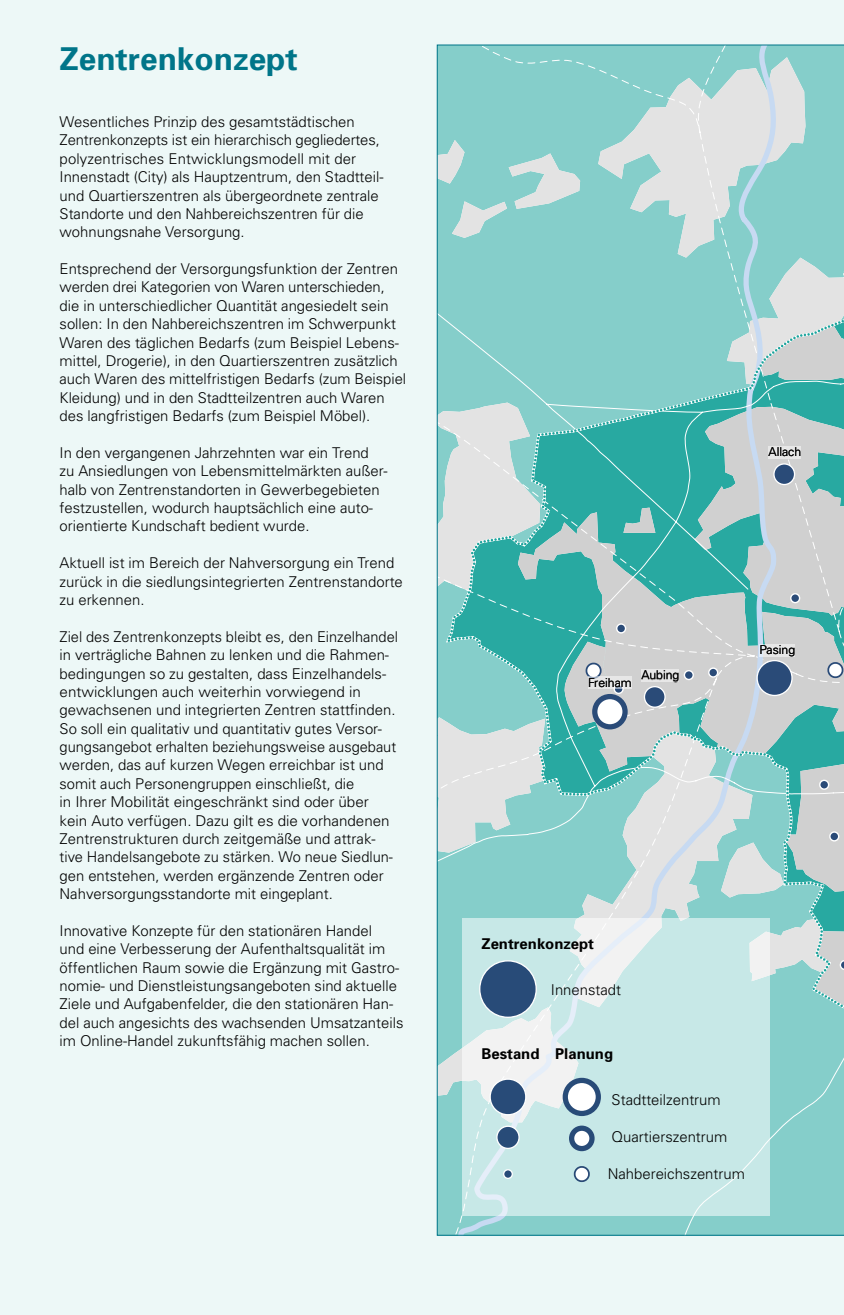
<style>
.page{position:relative;width:844px;height:1315px;background:#fff}
.page>*{position:absolute;margin:0;border:0;box-sizing:border-box;transform-origin:0 0}
.t1{font:700 31.5px "Univers";color:#007589}
.t2{font:300 14.88px/18.4px "Univers";color:#000}
.t3{font:700 14.88px "Univers";color:#000}
.t4{font:300 12.25px "Univers LT Pro 45";color:#000}
</style>
<div class="page">
<div style="left:0;top:0;width:843px;height:1315px;background:#edf8f7"></div>
<svg style="left:437px;top:45px;width:406px;height:1190px;background:#93ccc9"></svg>
<svg style="left:461px;top:918px;width:308px;height:297px;fill:#c7e8e7"></svg>
<div style="left:490px;top:1079px;width:35px;height:35px;background:#284b78;border-radius:50%"></div>
<div style="left:489px;top:1078px;width:37px;height:37px;border:1px solid #fff;border-radius:50%"></div>
<svg style="left:565px;top:1080px;width:33px;height:33px"></svg>
<div style="left:562px;top:1077px;width:38px;height:39px;border:5px solid #284b78;border-radius:50%"></div>
<div style="left:497px;top:1126px;width:22px;height:22px;background:#284b78;border-radius:50%"></div>
<div style="left:496px;top:1125px;width:23px;height:24px;border:1px solid #fff;border-radius:50%"></div>
<div style="left:503px;top:1169px;width:9px;height:9px;background:#284b78;border-radius:50%"></div>
<div style="left:503px;top:1169px;width:10px;height:10px;border:1px solid #fff;border-radius:50%"></div>
<svg style="left:571px;top:1128px;width:21px;height:20px"></svg>
<div style="left:569px;top:1125px;width:25px;height:26px;border:5px solid #284b78;border-radius:50%"></div>
<div style="left:479px;top:961px;width:57px;height:56px;background:#284b78;border-radius:50%"></div>
<div style="left:479px;top:960px;width:57px;height:58px;border:1px solid #fff;border-radius:50%"></div>
<svg style="left:572px;top:1164px;width:19px;height:19px"></svg>
<svg style="left:843px;top:790px;width:1px;height:26px"></svg>
<h1 class="t1" style="left:60px;top:39px;width:240px">Zentrenkonzept</h1>
<p class="t2" style="left:60px;top:112px;width:325px">Wesentliches Prinzip des gesamtstädtischen Zentrenkonzepts ist ein hierarchisch gegliedertes, polyzentrisches Entwicklungsmodell mit der Innenstadt (City) als Hauptzentrum, den Stadtteil&shy;und Quartierszentren als übergeordnete zentrale Standorte und den Nahbereichszentren für die wohnungsnahe Versorgung.</p>
<p class="t2" style="left:60px;top:259px;width:348px">Entsprechend der Versorgungsfunktion der Zentren werden drei Kategorien von Waren unterschieden, die in unterschiedlicher Quantität angesiedelt sein sollen: In den Nahbereichszentren im Schwerpunkt Waren des täglichen Bedarfs (zum Beispiel Lebens&shy;mittel, Drogerie), in den Quartierszentren zusätzlich auch Waren des mittelfristigen Bedarfs (zum Beispiel Kleidung) und in den Stadtteilzentren auch Waren des langfristigen Bedarfs (zum Beispiel Möbel).</p>
<p class="t2" style="left:60px;top:443px;width:329px">In den vergangenen Jahrzehnten war ein Trend zu Ansiedlungen von Lebensmittelmärkten außer&shy;halb von Zentrenstandorten in Gewerbegebieten festzustellen, wodurch hauptsächlich eine auto&shy;orientierte Kundschaft bedient wurde.</p>
<p class="t2" style="left:60px;top:553px;width:345px">Aktuell ist im Bereich der Nahversorgung ein Trend zurück in die siedlungsintegrierten Zentrenstandorte zu erkennen.</p>
<p class="t2" style="left:60px;top:627px;width:340px">Ziel des Zentrenkonzepts bleibt es, den Einzelhandel in verträgliche Bahnen zu lenken und die Rahmen&shy;bedingungen so zu gestalten, dass Einzelhandels&shy;entwicklungen auch weiterhin vorwiegend in gewachsenen und integrierten Zentren stattfinden.<br>So soll ein qualitativ und quantitativ gutes Versor&shy;gungsangebot erhalten beziehungsweise ausgebaut werden, das auf kurzen Wegen erreichbar ist und somit auch Personengruppen einschließt, die<br>in Ihrer Mobilität eingeschränkt sind oder über kein Auto verfügen. Dazu gilt es die vorhandenen Zentrenstrukturen durch zeitgemäße und attrak&shy;tive Handelsangebote zu stärken. Wo neue Siedlun&shy;gen entstehen, werden ergänzende Zentren oder Nahversorgungsstandorte mit eingeplant.</p>
<p class="t2" style="left:60px;top:921px;width:345px">Innovative Konzepte für den stationären Handel<br>und eine Verbesserung der Aufenthaltsqualität im öffentlichen Raum sowie die Ergänzung mit Gastro&shy;nomie- und Dienstleistungsangeboten sind aktuelle Ziele und Aufgabenfelder, die den stationären Han&shy;del auch angesichts des wachsenden Umsatzanteils im Online-Handel zukunftsfähig machen sollen.</p>
<p class="t4" style="left:588px;top:675px;width:45px">Freiham</p>
<p class="t4" style="left:641px;top:667px;width:39px">Aubing</p>
<p class="t4" style="left:768px;top:444px;width:34px">Allach</p>
<p class="t4" style="left:759px;top:642px;width:37px">Pasing</p>
<p class="t3" style="left:481px;top:934px;width:114px">Zentrenkonzept</p>
<p class="t2" style="left:550px;top:980px;width:72px">Innenstadt</p>
<p class="t3" style="left:481px;top:1044px;width:133px">Bestand Planung</p>
<p class="t2" style="left:611px;top:1090px;width:111px">Stadtteilzentrum</p>
<p class="t2" style="left:611px;top:1127px;width:117px">Quartierszentrum</p>
<p class="t2" style="left:607px;top:1163px;width:139px">Nahbereichszentrum</p>
</div>
